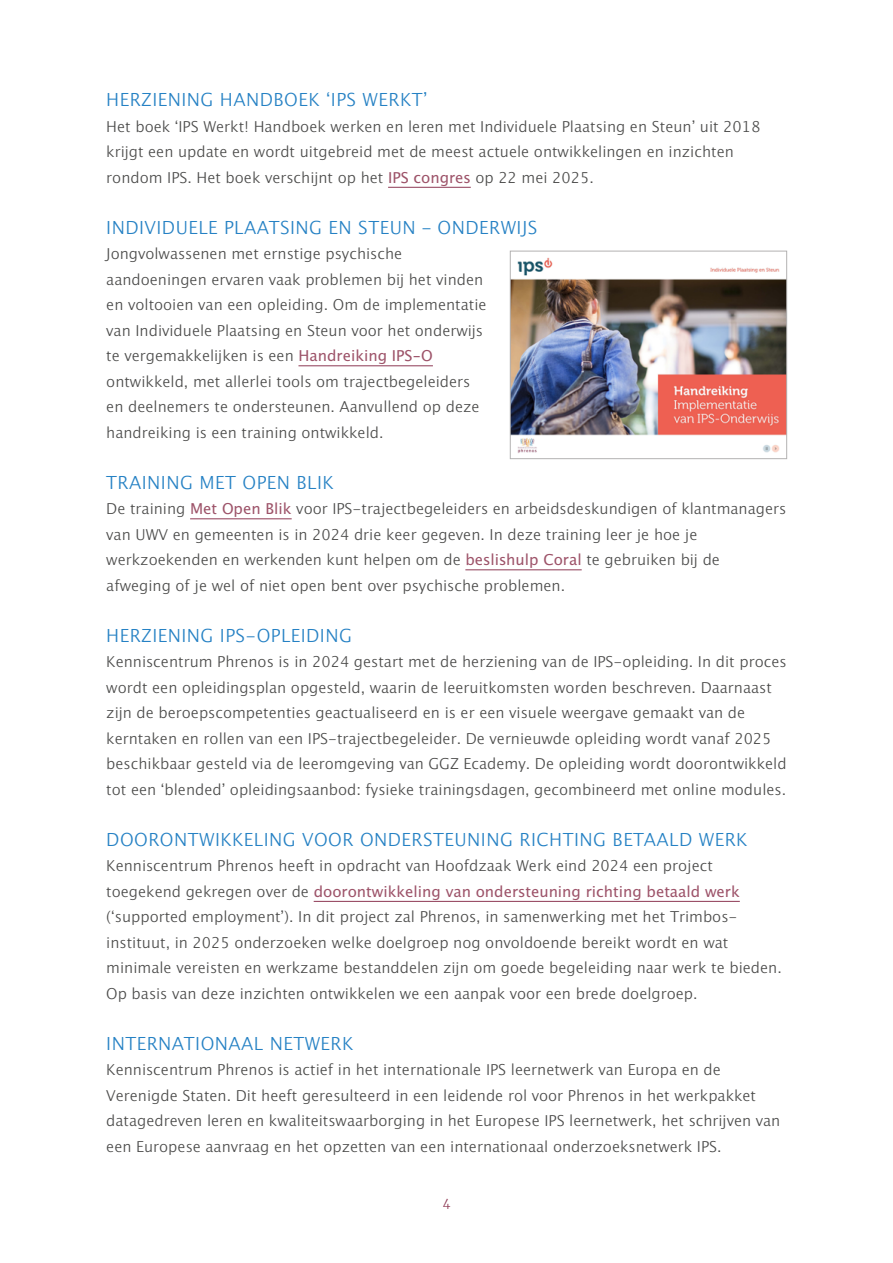
<style>
.page{position:relative;width:893px;height:1263px;background:#fff}
.page>*{position:absolute;margin:0;border:0;box-sizing:border-box;transform-origin:0 0}
.t1{font:300 18px "Lucida Grande W1 G";letter-spacing:.025em;color:#2581c4}
.t2{font:300 15px/25.5px "Lucida Grande W1 G";color:#4a4a49}
.t3{font:300 12px "Merriweather";color:#8e3954}
.s1{font-weight:400;color:#9d5369}
</style>
<div class="page">
<hr style="left:388px;top:187px;width:83px;height:1px;background:#8e3954">
<hr style="left:298px;top:366px;width:135px;height:1px;background:#8e3954">
<hr style="left:190px;top:519px;width:102px;height:1px;background:#8e3954">
<hr style="left:465px;top:570px;width:117px;height:1px;background:#8e3954">
<hr style="left:314px;top:901px;width:426px;height:1px;background:#8e3954">
<img style="left:512px;top:257px;width:273px;height:196px">
<div style="left:510px;top:251px;width:277px;height:208px;border:1px solid #b3b2b2"></div>
<p class="t1" style="left:106px;top:86px;width:323px">HERZIENING HANDBOEK ‘IPS WERKT’</p>
<p class="t2" style="left:106px;top:113px;width:656px">Het boek ‘IPS Werkt! Handboek werken en leren met Individuele Plaatsing en Steun’ uit 2018 krijgt een update en wordt uitgebreid met de meest actuele ontwikkelingen en inzichten rondom IPS. Het boek verschijnt op het <span class="s1">IPS congres</span> op 22 mei 2025.</p>
<p class="t1" style="left:106px;top:213px;width:433px">INDIVIDUELE PLAATSING EN STEUN – ONDERWIJS</p>
<p class="t2" style="left:106px;top:240px;width:382px">Jongvolwassenen met ernstige psychische aandoeningen ervaren vaak problemen bij het vinden en voltooien van een opleiding. Om de implementatie van Individuele Plaatsing en Steun voor het onderwijs te vergemakkelijken is een <span class="s1">Handreiking IPS-O </span>ontwikkeld, met allerlei tools om trajectbegeleiders en deelnemers te ondersteunen. Aanvullend op deze handreiking is een training ontwikkeld.</p>
<p class="t1" style="left:106px;top:468px;width:229px">TRAINING MET OPEN BLIK</p>
<p class="t2" style="left:106px;top:495px;width:681px">De training <span class="s1">Met Open Blik</span> voor IPS-trajectbegeleiders en arbeidsdeskundigen of klantmanagers van UWV en gemeenten is in 2024 drie keer gegeven. In deze training leer je hoe je werkzoekenden en werkenden kunt helpen om de <span class="s1">beslishulp Coral</span> te gebruiken bij de afweging of je wel of niet open bent over psychische problemen.</p>
<p class="t1" style="left:106px;top:621px;width:247px">HERZIENING IPS-OPLEIDING</p>
<p class="t2" style="left:106px;top:648px;width:682px">Kenniscentrum Phrenos is in 2024 gestart met de herziening van de IPS-opleiding. In dit proces wordt een opleidingsplan opgesteld, waarin de leeruitkomsten worden beschreven. Daarnaast zijn de beroepscompetenties geactualiseerd en is er een visuele weergave gemaakt van de kerntaken en rollen van een IPS-trajectbegeleider. De vernieuwde opleiding wordt vanaf 2025 beschikbaar gesteld via de leeromgeving van GGZ Ecademy. De opleiding wordt doorontwikkeld tot een ‘blended’ opleidingsaanbod: fysieke trainingsdagen, gecombineerd met online modules.</p>
<p class="t1" style="left:106px;top:825px;width:643px">DOORONTWIKKELING VOOR ONDERSTEUNING RICHTING BETAALD WERK</p>
<p class="t2" style="left:106px;top:852px;width:677px">Kenniscentrum Phrenos heeft in opdracht van Hoofdzaak Werk eind 2024 een project toegekend gekregen over de <span class="s1">doorontwikkeling van ondersteuning richting betaald werk </span>(‘supported employment’). In dit project zal Phrenos, in samenwerking met het Trimbos&shy;instituut, in 2025 onderzoeken welke doelgroep nog onvoldoende bereikt wordt en wat minimale vereisten en werkzame bestanddelen zijn om goede begeleiding naar werk te bieden.<br>Op basis van deze inzichten ontwikkelen we een aanpak voor een brede doelgroep.</p>
<p class="t1" style="left:106px;top:1029px;width:249px">INTERNATIONAAL NETWERK</p>
<p class="t2" style="left:106px;top:1056px;width:676px">Kenniscentrum Phrenos is actief in het internationale IPS leernetwerk van Europa en de Verenigde Staten. Dit heeft geresulteerd in een leidende rol voor Phrenos in het werkpakket datagedreven leren en kwaliteitswaarborging in het Europese IPS leernetwerk, het schrijven van een Europese aanvraag en het opzetten van een internationaal onderzoeksnetwerk IPS.</p>
<p class="t3" style="left:443px;top:1194px;width:9px">4</p>
</div>
